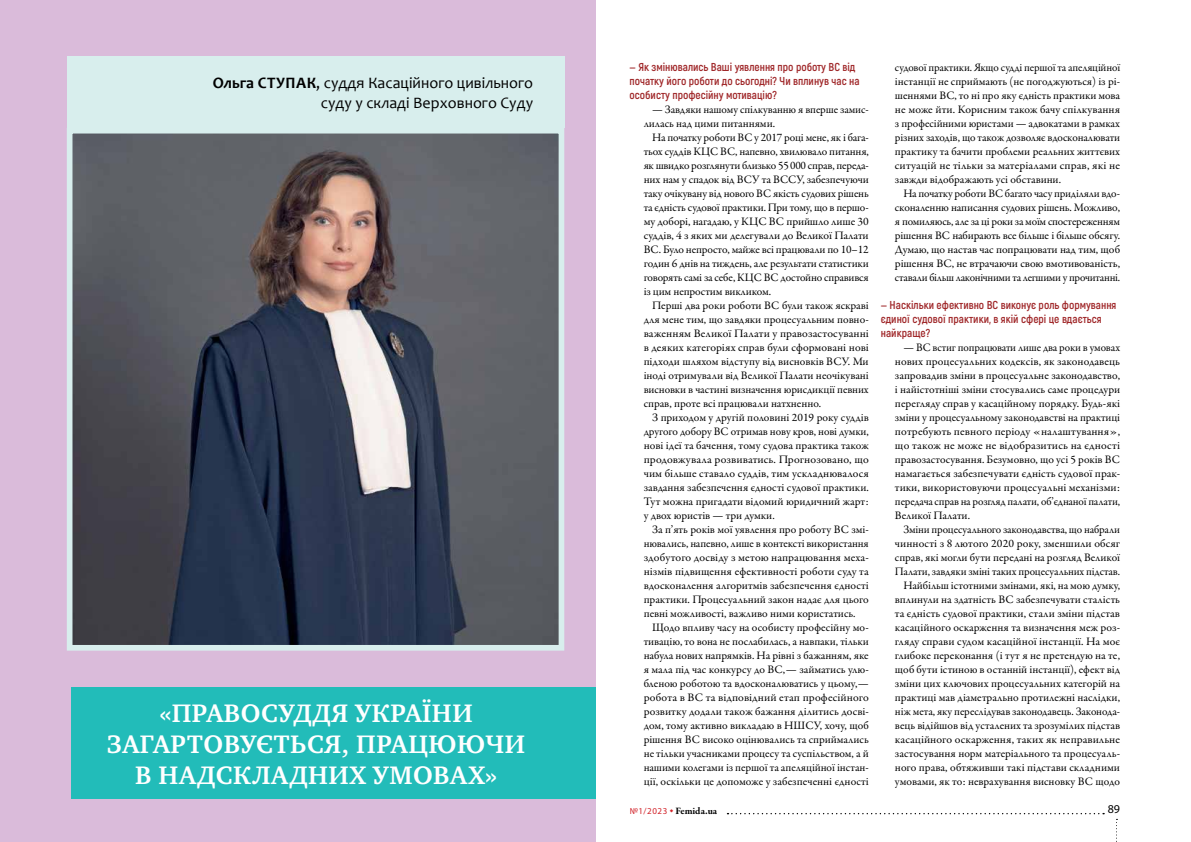
<style>
.page{position:relative;width:1191px;height:842px;background:#fff}
.page>*{position:absolute;margin:0;border:0;box-sizing:border-box;transform-origin:0 0}
.t1{font:700 26px/31.2px "Charter ITC";letter-spacing:.02em;color:#fff;text-align:center}
.t2{font:16px/19.2px "Candara";color:#000;text-align:right}
.t3{font:12px "Myriad Pro";color:#000}
.t4{font:11.5px/14px "Garamond Premr Pro";color:#000;text-align:justify}
.t5{font:700 11.5px/14px "Akrobat";color:#a0282a}
.t6{font:700 10px "Garamond Premr Pro";letter-spacing:-.01em;color:#000}
.s1{font-weight:700}
.s2{font-family:"Myriad Pro";font-weight:400;font-size:9px;color:#d2232a}
</style>
<div class="page">
<svg style="left:727px;top:813px;width:377px;height:1px"></svg>
<svg style="left:1116px;top:819px;width:1px;height:23px"></svg>
<div style="left:0;top:0;width:595px;height:842px;background:#dabbda"></div>
<img style="left:74px;top:135px;width:483px;height:509px">
<div style="left:67px;top:128px;width:497px;height:523px;border:6px solid #d8eeed"></div>
<div style="left:71px;top:687px;width:524px;height:112px;background:#22bcb9"></div>
<div style="left:67px;top:57px;width:497px;height:71px;background:#d8eeed"></div>
<h2 class="t2" style="left:213px;top:74px;width:322px"><span class="s1">Ольга СТУПАК</span>, суддя Касаційного цивільного суду у складі Верховного Суду</h2>
<h1 class="t1" style="left:107px;top:698px;width:420px">«ПРАВОСУДДЯ УКРАЇНИ<br>ЗАГАРТОВУЄТЬСЯ, ПРАЦЮЮЧИ<br>В НАДСКЛАДНИХ УМОВАХ»</h1>
<p class="t5" style="left:629px;top:60px;width:232px">— Як змінювались Ваші уявлення про роботу ВС від початку його роботи до сьогодні? Чи вплинув час на особисту професійну мотивацію?</p>
<p class="t4" style="left:643px;top:102px;width:227px;text-indent:9px">— Завдяки нашому спілкуванню я вперше замис&shy;лилась над цими питаннями.</p>
<p class="t4" style="left:643px;top:130px;width:227px;text-indent:9px">На початку роботи ВС у 2017 році мене, як і бага&shy;тьох суддів КЦС ВС, напевно, хвилювало питання, як швидко розглянути близько 55000 справ, переда&shy;них нам у спадок від ВСУ та ВССУ, забезпечуючи таку очікувану від нового ВС якість судових рішень та єдність судової практики. При тому, що в першо&shy;му доборі, нагадаю, у КЦС ВС прийшло лише 30 суддів, 4 з яких ми делегували до Великої Палати ВС. Було непросто, майже всі працювали по 10–12 годин 6 днів на тиждень, але результати статистики говорять самі за себе, КЦС ВС достойно справився із цим непростим викликом.</p>
<p class="t4" style="left:643px;top:298px;width:227px;text-indent:9px">Перші два роки роботи ВС були також яскраві для мене тим, що завдяки процесуальним повно&shy;важенням Великої Палати у правозастосуванні в деяких категоріях справ були сформовані нові підходи шляхом відступу від висновків ВСУ. Ми іноді отримували від Великої Палати неочікувані висновки в частині визначення юрисдикції певних справ, проте всі працювали натхненно.</p>
<p class="t4" style="left:643px;top:410px;width:227px;text-indent:9px">З приходом у другій половині 2019 року суддів другого добору ВС отримав нову кров, нові думки, нові ідеї та бачення, тому судова практика також продовжувала розвиватись. Прогнозовано, що чим більше ставало суддів, тим ускладнювалося завдання забезпечення єдності судової практики.<br>Тут можна пригадати відомий юридичний жарт: у двох юристів — три думки.</p>
<p class="t4" style="left:643px;top:522px;width:227px;text-indent:9px">За п’ять років мої уявлення про роботу ВС змі&shy;нювались, напевно, лише в контексті використання здобутого досвіду з метою напрацювання меха&shy;нізмів підвищення ефективності роботи суду та вдосконалення алгоритмів забезпечення єдності практики. Процесуальний закон надає для цього певні можливості, важливо ними користатись.</p>
<p class="t4" style="left:643px;top:620px;width:227px;text-indent:9px">Щодо впливу часу на особисту професійну мо&shy;тивацію, то вона не послабилась, а навпаки, тільки набула нових напрямків. На рівні з бажанням, яке я мала під час конкурсу до ВС,— займатись улю&shy;бленою роботою та вдосконалюватись у цьому,— робота в ВС та відповідний етап професійного розвитку додали також бажання ділитись досві&shy;дом, тому активно викладаю в НШСУ, хочу, щоб рішення ВС високо оцінювались та сприймались не тільки учасниками процесу та суспільством, а й нашими колегами із першої та апеляційної інстан&shy;ції, оскільки це допоможе у забезпеченні єдності</p>
<p class="t4" style="left:895px;top:60px;width:227px">судової практики. Якщо судді першої та апеляційної інстанції не сприймають (не погоджуються) із рі&shy;шеннями ВС, то ні про яку єдність практики мова не може йти. Корисним також бачу спілкування з професійними юристами — адвокатами в рамках різних заходів, що також дозволяє вдосконалювати практику та бачити проблеми реальних життєвих ситуацій не тільки за матеріалами справ, які не завжди відображають усі обставини.</p>
<p class="t4" style="left:895px;top:186px;width:227px;text-indent:9px">На початку роботи ВС багато часу приділяли вдо&shy;сконаленню написання судових рішень. Можливо, я помиляюсь, але за ці роки за моїм спостереженням рішення ВС набирають все більше і більше обсягу.<br>Думаю, що настав час попрацювати над тим, щоб рішення ВС, не втрачаючи свою вмотивованість, ставали більш лаконічними та легшими у прочитанні.</p>
<p class="t5" style="left:880px;top:298px;width:237px">— Наскільки ефективно ВС виконує роль формування єдиної судової практики, в якій сфері це вдається найкраще?</p>
<p class="t4" style="left:895px;top:340px;width:227px;text-indent:9px">— ВС встиг попрацювати лише два роки в умовах нових процесуальних кодексів, як законодавець запровадив зміни в процесуальне законодавство, і найістотніші зміни стосувались саме процедури перегляду справ у касаційному порядку. Будь-які зміни у процесуальному законодавстві на практиці потребують певного періоду «налаштування», що також не може не відобразитись на єдності правозастосування. Безумовно, що усі 5 років ВС намагається забезпечувати єдність судової прак&shy;тики, використовуючи процесуальні механізми: передача справ на розгляд палати, об’єднаної палати, Великої Палати.</p>
<p class="t4" style="left:895px;top:522px;width:227px;text-align:right">Зміни процесуального законодавства, що набрали чинності з 8 лютого 2020 року, зменшили обсяг справ, які могли бути передані на розгляд Великої Палати, завдяки зміні таких процесуальних підстав.<br>Найбільш істотними змінами, які, на мою думку, вплинули на здатність ВС забезпечувати сталість та єдність судової практики, стали зміни підстав касаційного оскарження та визначення меж роз&shy;гляду справи судом касаційної інстанції. На моє глибоке переконання (і тут я не претендую на те, щоб бути істиною в останній інстанції), ефект від зміни цих ключових процесуальних категорій на практиці мав діаметрально протилежні наслідки, ніж мета, яку переслідував законодавець. Законода&shy;вець відійшов від усталених та зрозумілих підстав касаційного оскарження, таких як неправильне застосування норм матеріального та процесуаль&shy;ного права, обтяживши такі підстави складними умовами, як то: неврахування висновку ВС щодо</p>
<p class="t6" style="left:629px;top:804px;width:89px"><span class="s2">№1/2023</span> Femida.ua</p>
<p class="t3" style="left:1107px;top:802px;width:14px">89</p>
</div>
